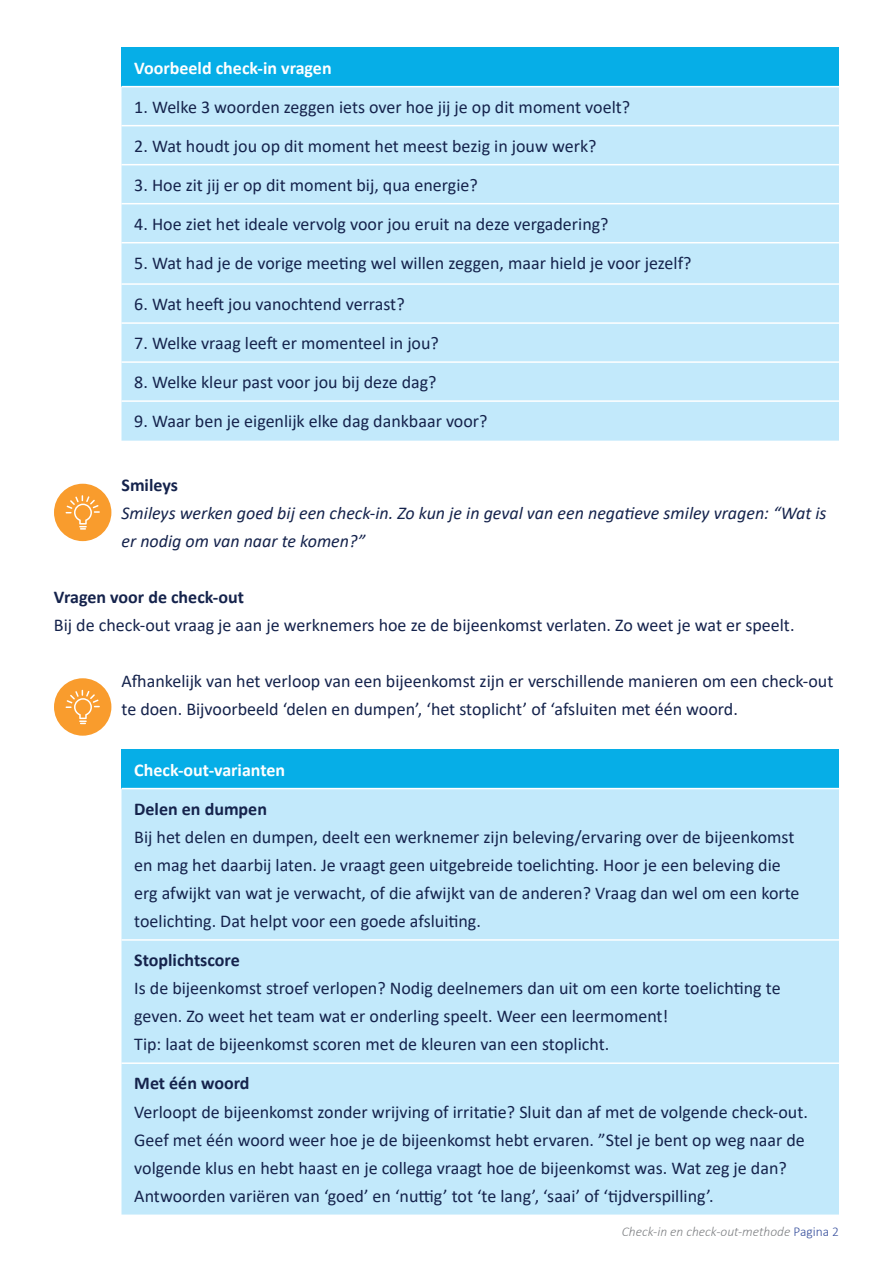
<style>
.page{position:relative;width:893px;height:1263px;background:#fff}
.page>*{position:absolute;margin:0;border:0;box-sizing:border-box;transform-origin:0 0}
.t1{font:18px/28px "Calibri";color:#15234c}
.t2{font:italic 18px/28px "Calibri";color:#15234c}
.t3{font:700 18px "Calibri";color:#15234c}
.t4{font:700 18px "Calibri";color:#fff}
.t5{font:italic 300 13.5px "Calibri";color:#808285}
.s1{font-style:normal;color:#38509d}
</style>
<div class="page">
<div style="left:122px;top:48px;width:717px;height:39px;background:#06aee7"></div>
<div style="left:122px;top:87px;width:717px;height:354px;background:#c2e9fb"></div>
<hr style="left:122px;top:86px;width:717px;height:1px;background:#fff">
<hr style="left:122px;top:125px;width:717px;height:1px;background:#fff">
<hr style="left:122px;top:164px;width:717px;height:1px;background:#fff">
<hr style="left:122px;top:203px;width:717px;height:1px;background:#fff">
<hr style="left:122px;top:242px;width:717px;height:1px;background:#fff">
<hr style="left:122px;top:283px;width:717px;height:2px;background:#fff">
<hr style="left:122px;top:322px;width:717px;height:2px;background:#fff">
<hr style="left:122px;top:361px;width:717px;height:2px;background:#fff">
<hr style="left:122px;top:400px;width:717px;height:2px;background:#fff">
<div style="left:122px;top:749px;width:717px;height:39px;background:#06aee7"></div>
<div style="left:122px;top:789px;width:717px;height:425px;background:#c2e9fb"></div>
<hr style="left:122px;top:939px;width:717px;height:2px;background:#fff">
<hr style="left:122px;top:1062px;width:717px;height:2px;background:#fff">
<div style="left:54px;top:484px;width:57px;height:57px;background:#f99c2d;border-radius:50%"></div>
<svg style="left:66px;top:495px;width:34px;height:35px"></svg>
<div style="left:54px;top:678px;width:57px;height:58px;background:#f99c2d;border-radius:50%"></div>
<svg style="left:66px;top:690px;width:34px;height:34px"></svg>
<p class="t4" style="left:134px;top:55px;width:199px">Voorbeeld check-in vragen</p>
<p class="t1" style="left:134px;top:92px;width:497px">1. Welke 3 woorden zeggen iets over hoe jij je op dit moment voelt?</p>
<p class="t1" style="left:134px;top:131px;width:464px">2. Wat houdt jou op dit moment het meest bezig in jouw werk?</p>
<p class="t1" style="left:134px;top:170px;width:345px">3. Hoe zit jij er op dit moment bij, qua energie?</p>
<p class="t1" style="left:134px;top:209px;width:476px">4. Hoe ziet het ideale vervolg voor jou eruit na deze vergadering?</p>
<p class="t1" style="left:134px;top:248px;width:559px">5. Wat had je de vorige meeting wel willen zeggen, maar hield je voor jezelf?</p>
<p class="t1" style="left:134px;top:290px;width:272px">6. Wat heeft jou vanochtend verrast?</p>
<p class="t1" style="left:134px;top:329px;width:306px">7. Welke vraag leeft er momenteel in jou?</p>
<p class="t1" style="left:134px;top:368px;width:304px">8. Welke kleur past voor jou bij deze dag?</p>
<p class="t1" style="left:134px;top:407px;width:355px">9. Waar ben je eigenlijk elke dag dankbaar voor?</p>
<p class="t3" style="left:121px;top:472px;width:58px">Smileys</p>
<p class="t2" style="left:121px;top:498px;width:707px">Smileys werken goed bij een check-in. Zo kun je in geval van een negatieve smiley vragen: “Wat is er nodig om van naar te komen?”</p>
<p class="t3" style="left:54px;top:584px;width:192px">Vragen voor de check-out</p>
<p class="t1" style="left:54px;top:611px;width:742px">Bij de check-out vraag je aan je werknemers hoe ze de bijeenkomst verlaten. Zo weet je wat er speelt.</p>
<p class="t1" style="left:121px;top:667px;width:713px">Afhankelijk van het verloop van een bijeenkomst zijn er verschillende manieren om een check-out te doen. Bijvoorbeeld ‘delen en dumpen’, ‘het stoplicht’ of ‘afsluiten met één woord.</p>
<p class="t4" style="left:134px;top:757px;width:152px">Check-out-varianten</p>
<p class="t3" style="left:134px;top:796px;width:134px">Delen en dumpen</p>
<p class="t1" style="left:134px;top:822px;width:667px">Bij het delen en dumpen, deelt een werknemer zijn beleving/ervaring over de bijeenkomst en mag het daarbij laten. Je vraagt geen uitgebreide toelichting. Hoor je een beleving die erg afwijkt van wat je verwacht, of die afwijkt van de anderen? Vraag dan wel om een korte toelichting. Dat helpt voor een goede afsluiting.</p>
<p class="t3" style="left:134px;top:947px;width:107px">Stoplichtscore</p>
<p class="t1" style="left:134px;top:974px;width:648px">Is de bijeenkomst stroef verlopen? Nodig deelnemers dan uit om een korte toelichting te geven. Zo weet het team wat er onderling speelt. Weer een leermoment!<br>Tip: laat de bijeenkomst scoren met de kleuren van een stoplicht.</p>
<p class="t3" style="left:134px;top:1071px;width:117px">Met één woord</p>
<p class="t1" style="left:134px;top:1097px;width:675px">Verloopt de bijeenkomst zonder wrijving of irritatie? Sluit dan af met de volgende check-out.<br>Geef met één woord weer hoe je de bijeenkomst hebt ervaren. ”Stel je bent op weg naar de volgende klus en hebt haast en je collega vraagt hoe de bijeenkomst was. Wat zeg je dan?<br>Antwoorden variëren van ‘goed’ en ‘nuttig’ tot ‘te lang’, ‘saai’ of ‘tijdverspilling’.</p>
<p class="t5" style="left:622px;top:1223px;width:219px">Check-in en check-out-methode <span class="s1">Pagina 2</span></p>
</div>
